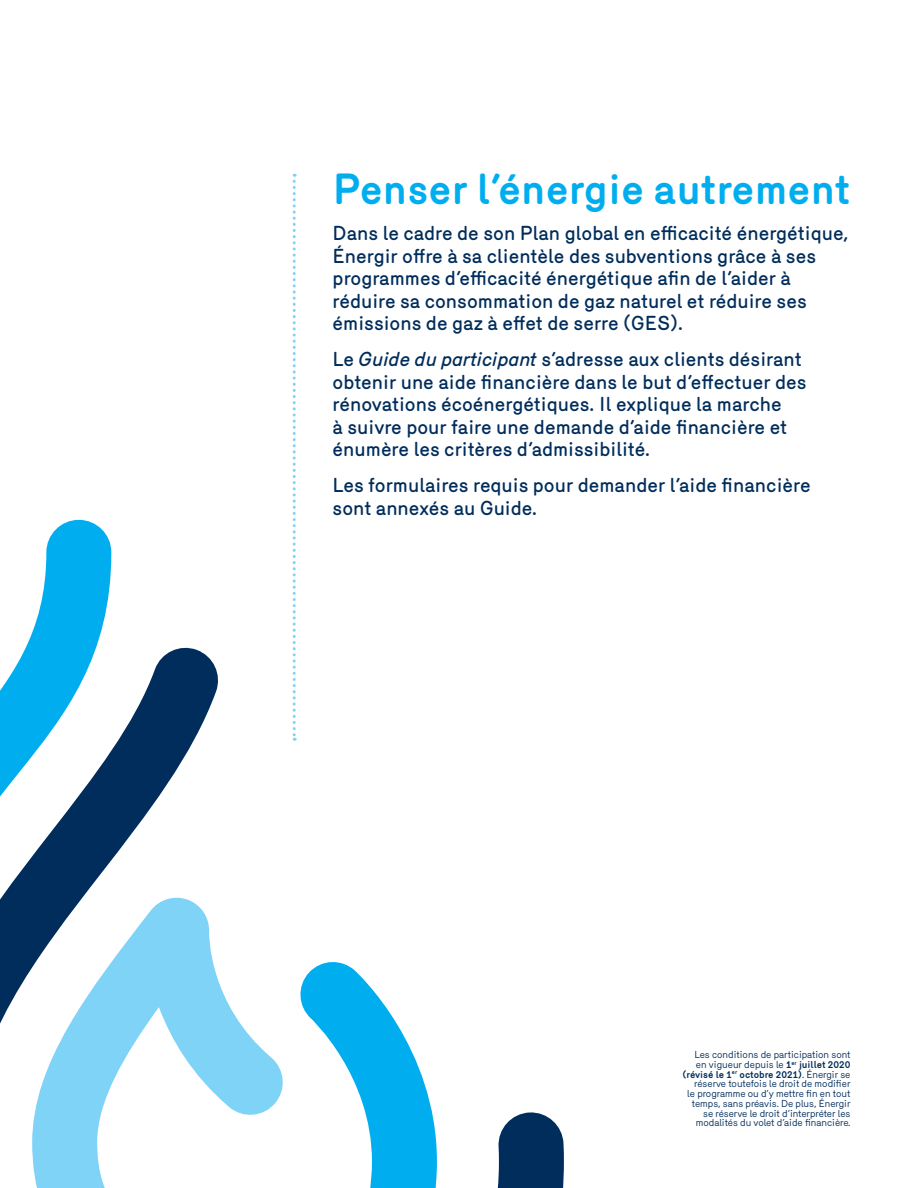
<style>
.page{position:relative;width:918px;height:1188px;background:#fff}
.page>*{position:absolute;margin:0;border:0;box-sizing:border-box;transform-origin:0 0}
.Energir_Titre_princi{font:700 42px "Merkury";color:#00aeef}
.Energir_Introduction{font:500 19.5px/22.5px "Merkury";color:#002d5b}
.Energir_Note{font:9.75px/9.8px "Merkury";color:#002d5b;text-align:right}
.s1{font-style:italic}
.s2{font-weight:700}
</style>
<div class="page">
<svg style="left:293px;top:174px;width:3px;height:567px"></svg>
<svg style="left:0;top:647px;width:218px;height:377px"></svg>
<svg style="left:0;top:520px;width:111px;height:354px"></svg>
<svg style="left:497px;top:1112px;width:67px;height:76px;background:#1f476f"></svg>
<svg style="left:300px;top:962px;width:137px;height:226px"></svg>
<svg style="left:32px;top:895px;width:251px;height:293px"></svg>
<p class="Energir_Titre_princi" style="left:333px;top:158px;width:519px">Penser l’énergie autrement</p>
<p class="Energir_Introduction" style="left:333px;top:220px;width:517px">Dans le cadre de son Plan global en efficacité énergétique, Énergir offre à sa clientèle des subventions grâce à ses programmes d’efficacité énergétique afin de l’aider à réduire sa consommation de gaz naturel et réduire ses émissions de gaz à effet de serre (GES).</p>
<p class="Energir_Introduction" style="left:333px;top:346px;width:475px">Le <span class="s1">Guide du participant</span> s’adresse aux clients désirant obtenir une aide financière dans le but d’effectuer des rénovations écoénergétiques. Il explique la marche<br>à suivre pour faire une demande d’aide financière et énumère les critères d’admissibilité.</p>
<p class="Energir_Introduction" style="left:333px;top:472px;width:480px">Les formulaires requis pour demander l’aide financière sont annexés au Guide.</p>
<p class="Energir_Note" style="left:683px;top:1049px;width:169px">Les conditions de participation sont en vigueur depuis le <span class="s2">1</span><sup>er</sup> <span class="s2">juillet 2020 (révisé le 1</span><sup>er</sup> <span class="s2">octobre 2021)</span>. Énergir se réserve toutefois le droit de modifier<br>le programme ou d’y mettre fin en tout temps, sans préavis. De plus, Énergir se réserve le droit d’interpréter les modalités du volet d’aide financière.</p>
</div>
